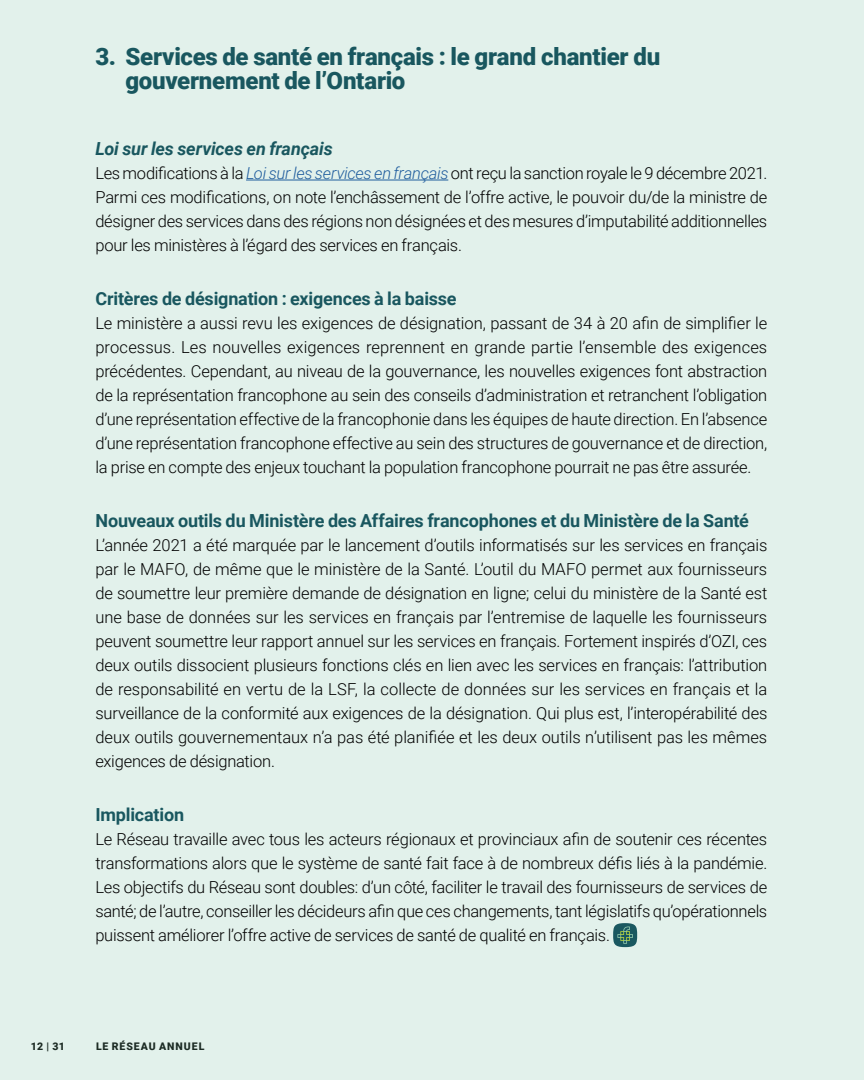
<style>
.page{position:relative;width:864px;height:1080px;background:#e2f1eb}
.page>*{position:absolute;margin:0;border:0;box-sizing:border-box;transform-origin:0 0}
.t1{font:900 24px/24px "Roboto";letter-spacing:-.01em;color:#19575f}
.t2{font:700 18px "Roboto";letter-spacing:-.01em;color:#19575f}
.t3{font:italic 700 18px "Roboto";letter-spacing:-.01em;color:#19575f}
.t4{font:300 16.5px/24px "Roboto";letter-spacing:-.015em;color:#000;text-align:justify}
.t5{font:900 10.5px "Roboto";letter-spacing:.09em;color:#1c2b24}
.s1{font-style:italic;color:#215e9e}
</style>
<div class="page">
<hr style="left:246px;top:180px;width:202px;height:1px;background:#215e9e">
<div style="left:613px;top:923px;width:24px;height:24px;background:#1a5860;border-radius:50%"></div>
<svg style="left:617px;top:927px;width:16px;height:17px"></svg>
<p class="t1" style="left:125px;top:43px;width:536px;text-indent:-30px">3. Services de santé en français : le grand chantier du gouvernement de l’Ontario</p>
<h4 class="t3" style="left:95px;top:136px;width:239px">Loi sur les services en français</h4>
<p class="t4" style="left:95px;top:160px;width:674px">Les modifications à la <span class="s1">Loi sur les services en français</span> ont reçu la sanction royale le 9 décembre 2021.<br>Parmi ces modifications, on note l’enchâssement de l’offre active, le pouvoir du/de la ministre de désigner des services dans des régions non désignées et des mesures d’imputabilité additionnelles pour les ministères à l’égard des services en français.</p>
<h4 class="t2" style="left:95px;top:286px;width:363px">Critères de désignation : exigences à la baisse</h4>
<p class="t4" style="left:95px;top:310px;width:674px">Le ministère a aussi revu les exigences de désignation, passant de 34 à 20 afin de simplifier le processus. Les nouvelles exigences reprennent en grande partie l’ensemble des exigences précédentes. Cependant, au niveau de la gouvernance, les nouvelles exigences font abstraction de la représentation francophone au sein des conseils d’administration et retranchent l’obligation d’une représentation effective de la francophonie dans les équipes de haute direction. En l’absence d’une représentation francophone effective au sein des structures de gouvernance et de direction, la prise en compte des enjeux touchant la population francophone pourrait ne pas être assurée.</p>
<h4 class="t2" style="left:95px;top:508px;width:655px">Nouveaux outils du Ministère des Affaires francophones et du Ministère de la Santé</h4>
<p class="t4" style="left:95px;top:532px;width:674px">L’année 2021 a été marquée par le lancement d’outils informatisés sur les services en français par le MAFO, de même que le ministère de la Santé. L’outil du MAFO permet aux fournisseurs de soumettre leur première demande de désignation en ligne; celui du ministère de la Santé est une base de données sur les services en français par l’entremise de laquelle les fournisseurs peuvent soumettre leur rapport annuel sur les services en français. Fortement inspirés d’OZI, ces deux outils dissocient plusieurs fonctions clés en lien avec les services en français: l’attribution de responsabilité en vertu de la LSF, la collecte de données sur les services en français et la surveillance de la conformité aux exigences de la désignation. Qui plus est, l’interopérabilité des deux outils gouvernementaux n’a pas été planifiée et les deux outils n’utilisent pas les mêmes exigences de désignation.</p>
<h4 class="t2" style="left:95px;top:802px;width:90px">Implication</h4>
<p class="t4" style="left:95px;top:826px;width:674px">Le Réseau travaille avec tous les acteurs régionaux et provinciaux afin de soutenir ces récentes transformations alors que le système de santé fait face à de nombreux défis liés à la pandémie.<br>Les objectifs du Réseau sont doubles: d’un côté, faciliter le travail des fournisseurs de services de santé; de l’autre, conseiller les décideurs afin que ces changements, tant législatifs qu’opérationnels puissent améliorer l’offre active de services de santé de qualité en français.</p>
<p class="t5" style="left:31px;top:1039px;width:36px">12 | 31</p>
<p class="t5" style="left:96px;top:1039px;width:110px">LE RÉSEAU ANNUEL</p>
</div>
